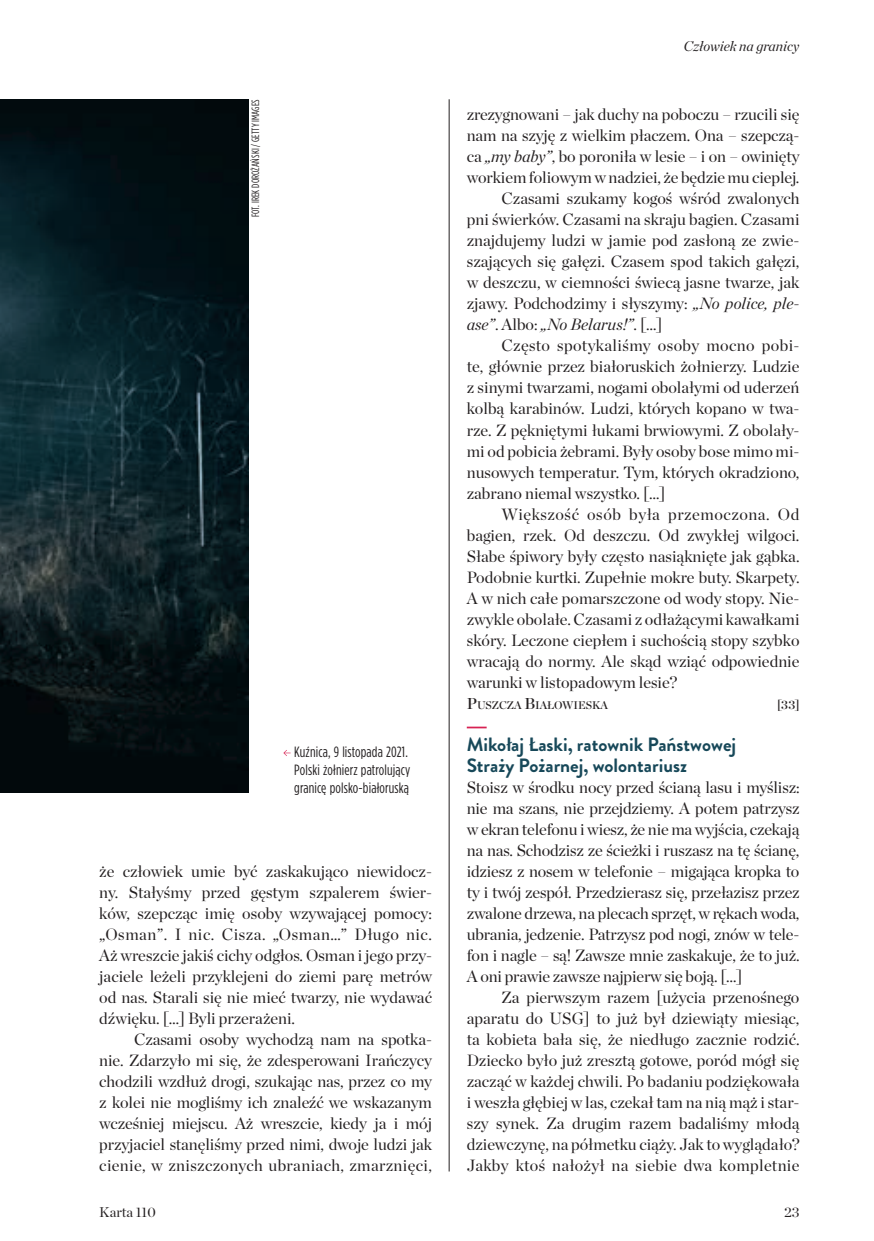
<style>
.page{position:relative;width:874px;height:1241px;background:#fff}
.page>*{position:absolute;margin:0;border:0;box-sizing:border-box;transform-origin:0 0}
.DATA-MIEJSCE_NAD{font:700 19.25px/21px "Brandon Grotesque";color:#174859}
.txt_szeryf_wcięcie{font:16.28px/21px "Chronicle Display";color:#231f20;text-align:justify}
.txt_szeryf{font:16.28px/21px "Chronicle Display";letter-spacing:-.01em;color:#231f20;text-align:justify}
.fotopodpis{font:14.88px/17.8px "Gotham Condensed";letter-spacing:.01em;color:#231f20}
.t1{font:italic 14px "Chronicle Display";color:#231f20}
.t2{font:14px "Chronicle Display";color:#231f20}
.data_pod{font:12.25px "Chronicle Display Semi";color:#231f20}
.data_pod-2{font:11.03px "Chronicle Display Semi";letter-spacing:-.005em;color:#231f20}
.fotocredit{font:10.5px "Gotham Condensed";letter-spacing:.01em;color:#231f20}
.s1{font-style:italic}
.s2{font-size:15.75px}
</style>
<div class="page">
<hr style="left:448px;top:99px;width:1px;height:1072px;background:#231f20">
<hr style="left:466px;top:726px;width:20px;height:2px;background:#d72253">
<img style="left:0;top:99px;width:248px;height:693px">
<svg style="left:283px;top:750px;width:7px;height:6px"></svg>
<p class="fotocredit" style="left:249px;top:217px;width:120px;rotate:-90deg">FOT. IREK DOROŻAŃSKI / GETTY IMAGES</p>
<p class="fotopodpis" style="left:294px;top:742px;width:117px">Kuźnica, 9 listopada 2021.<br>Polski żołnierz patrolujący granicę polsko-białoruską</p>
<p class="txt_szeryf_wcięcie" style="left:99px;top:859px;width:334px">że człowiek umie być zaskakująco niewidocz&shy;ny. Stałyśmy przed gęstym szpalerem świer&shy;ków, szepcząc imię osoby wzywającej pomocy: „Osman”. I nic. Cisza. „Osman…” Długo nic.<br>Aż wreszcie jakiś cichy odgłos. Osman i jego przy&shy;jaciele leżeli przyklejeni do ziemi parę metrów od nas. Starali się nie mieć twarzy, nie wydawać dźwięku. […] Byli przerażeni.</p>
<p class="txt_szeryf_wcięcie" style="left:99px;top:1027px;width:334px;text-indent:35px">Czasami osoby wychodzą nam na spotka&shy;nie. Zdarzyło mi się, że zdesperowani Irańczycy chodzili wzdłuż drogi, szukając nas, przez co my z kolei nie mogliśmy ich znaleźć we wskazanym wcześniej miejscu. Aż wreszcie, kiedy ja i mój przyjaciel stanęliśmy przed nimi, dwoje ludzi jak cienie, w zniszczonych ubraniach, zmarznięci,</p>
<p class="t1" style="left:683px;top:35px;width:117px">Człowiek na granicy</p>
<p class="txt_szeryf_wcięcie" style="left:466px;top:103px;width:334px">zrezygnowani – jak duchy na poboczu – rzucili się nam na szyję z wielkim płaczem. Ona – szepczą&shy;ca <span class="s1">„my baby”</span>, bo poroniła w lesie – i on – owinięty workiem foliowym w nadziei, że będzie mu cieplej.</p>
<p class="txt_szeryf_wcięcie" style="left:466px;top:187px;width:334px;text-indent:35px">Czasami szukamy kogoś wśród zwalonych pni świerków. Czasami na skraju bagien. Czasami znajdujemy ludzi w jamie pod zasłoną ze zwie&shy;szających się gałęzi. Czasem spod takich gałęzi, w deszczu, w ciemności świecą jasne twarze, jak zjawy. Podchodzimy i słyszymy: <span class="s1">„No police, ple&shy;ase”</span>. Albo: <span class="s1">„No Belarus!”</span>. […]</p>
<p class="txt_szeryf_wcięcie" style="left:466px;top:334px;width:334px;text-indent:35px">Często spotykaliśmy osoby mocno pobi&shy;te, głównie przez białoruskich żołnierzy. Ludzie z sinymi twarzami, nogami obolałymi od uderzeń kolbą karabinów. Ludzi, których kopano w twa&shy;rze. Z pękniętymi łukami brwiowymi. Z obolały&shy;mi od pobicia żebrami. Były osoby bose mimo mi&shy;nusowych temperatur. Tym, których okradziono, zabrano niemal wszystko. […]</p>
<p class="txt_szeryf_wcięcie" style="left:466px;top:502px;width:334px;text-indent:35px">Większość osób była przemoczona. Od bagien, rzek. Od deszczu. Od zwykłej wilgoci.<br>Słabe śpiwory były często nasiąknięte jak gąbka.<br>Podobnie kurtki. Zupełnie mokre buty. Skarpety.<br>A w nich całe pomarszczone od wody stopy. Nie&shy;zwykle obolałe. Czasami z odłażącymi kawałkami skóry. Leczone ciepłem i suchością stopy szybko wracają do normy. Ale skąd wziąć odpowiednie warunki w listopadowym lesie?</p>
<p class="data_pod-2" style="left:466px;top:696px;width:143px"><span class="s2">P</span>USZCZA <span class="s2">B</span>IAŁOWIESKA</p>
<p class="data_pod" style="left:776px;top:694px;width:24px">[33]</p>
<p class="DATA-MIEJSCE_NAD" style="left:466px;top:733px;width:271px">Mikołaj Łaski, ratownik Państwowej<br>Straży Pożarnej, wolontariusz</p>
<p class="txt_szeryf" style="left:466px;top:775px;width:334px">Stoisz w środku nocy przed ścianą lasu i myślisz: nie ma szans, nie przejdziemy. A potem patrzysz w ekran telefonu i wiesz, że nie ma wyjścia, czekają na nas. Schodzisz ze ścieżki i ruszasz na tę ścianę, idziesz z nosem w telefonie – migająca kropka to ty i twój zespół. Przedzierasz się, przełazisz przez zwalone drzewa, na plecach sprzęt, w rękach woda, ubrania, jedzenie. Patrzysz pod nogi, znów w tele&shy;fon i nagle – są! Zawsze mnie zaskakuje, że to już.<br>A oni prawie zawsze najpierw się boją. […]</p>
<p class="txt_szeryf_wcięcie" style="left:466px;top:985px;width:334px;text-indent:35px">Za pierwszym razem [użycia przenośnego aparatu do USG] to już był dziewiąty miesiąc, ta kobieta bała się, że niedługo zacznie rodzić.<br>Dziecko było już zresztą gotowe, poród mógł się zacząć w każdej chwili. Po badaniu podziękowała i weszła głębiej w las, czekał tam na nią mąż i star&shy;szy synek. Za drugim razem badaliśmy młodą dziewczynę, na półmetku ciąży. Jak to wyglądało?<br>Jakby ktoś nałożył na siebie dwa kompletnie</p>
<p class="t2" style="left:99px;top:1201px;width:58px">Karta 110</p>
<p class="t2" style="left:783px;top:1201px;width:17px">23</p>
</div>
